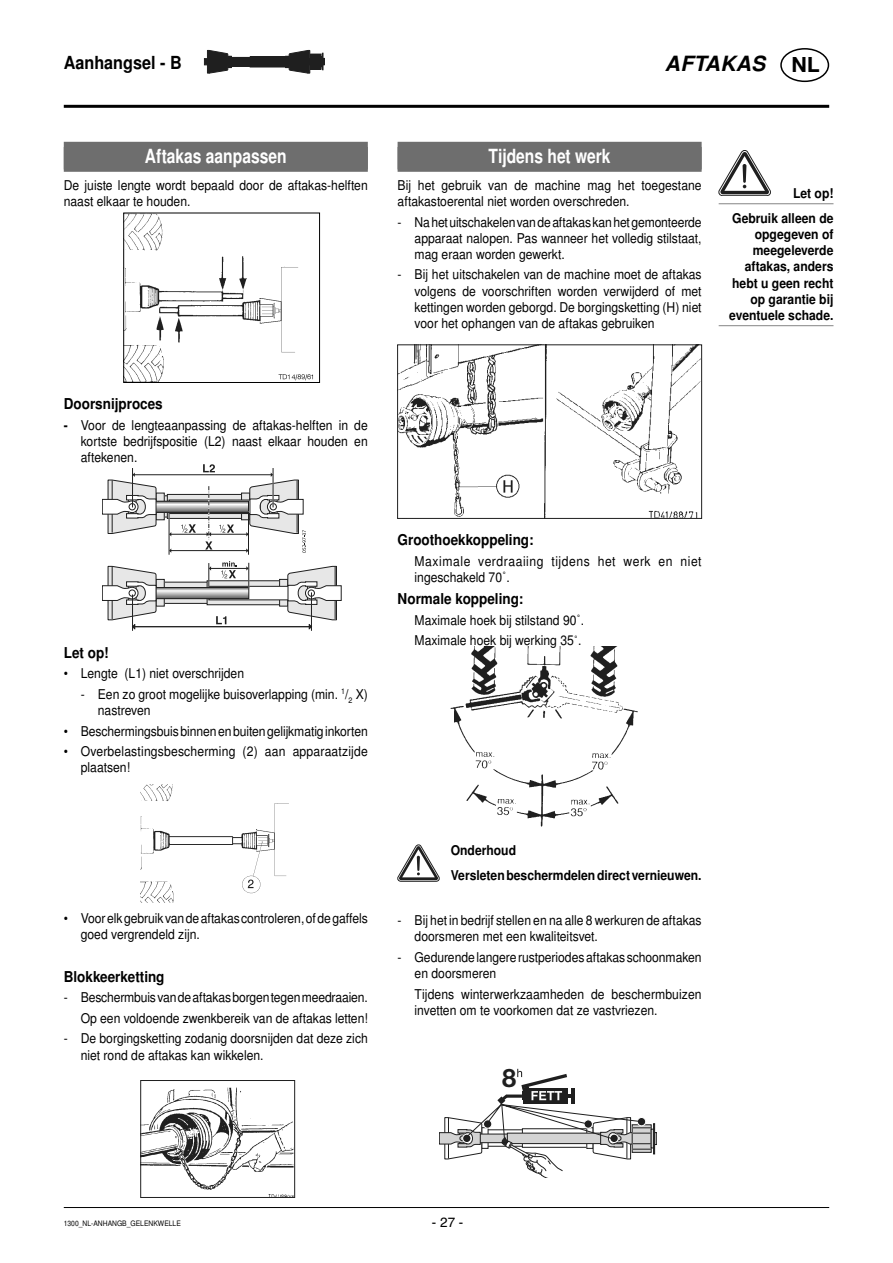
<style>
.page{position:relative;width:893px;height:1263px;background:#fff}
.page>*{position:absolute;margin:0;border:0;box-sizing:border-box;transform-origin:0 0}
.t1{font:700 25.5px "Helvetica Neue";color:#1f1f1f}
.t2{font:italic 700 21px "Nimbus Sans LOT";letter-spacing:.015em;color:#000}
.t3{font:700 21px "Helvetica Neue";color:#000}
.t4{font:700 19.5px "Nimbus Sans LOT";color:#fff;scale:.8 1}
.t5{font:700 18px "Nimbus Sans LOT";color:#000;scale:.9 1}
.t6{font:700 15px "Nimbus Sans LOT";color:#000;scale:.9 1}
.t7{font:13.5px/16.2px "Nimbus Sans LOT";color:#000;scale:.9 1}
.t8{font:700 13.5px/16.2px "Nimbus Sans LOT";color:#000;text-align:right;scale:.9 1}
.t9{font:13.5px/16.2px "Nimbus Sans LOT";letter-spacing:.045em;color:#000;scale:.9 1}
.t10{font:13.5px "Helvetica";color:#000}
.t11{font:7.5px "Nimbus Sans LOT";color:#000;scale:.9 1}
.s1{font-weight:700}
</style>
<div class="page">
<hr style="left:64px;top:105px;width:765px;height:3px;background:#000">
<hr style="left:64px;top:1207px;width:765px;height:1px;background:#000">
<div style="left:780px;top:48px;width:49px;height:34px;border:2px solid #000;border-radius:50%"></div>
<div style="left:231px;top:57px;width:31px;height:9px;background:#1f1f1f"></div>
<div style="left:231px;top:57px;width:31px;height:10px;border:1px solid #1f1f1f"></div>
<div style="left:250px;top:57px;width:37px;height:10px;border:1px solid #1f1f1f"></div>
<div style="left:227px;top:59px;width:35px;height:5px;background:#1f1f1f"></div>
<div style="left:242px;top:59px;width:52px;height:6px;background:#1f1f1f"></div>
<svg style="left:204px;top:50px;width:27px;height:23px"></svg>
<svg style="left:286px;top:50px;width:38px;height:23px"></svg>
<div style="left:398px;top:142px;width:304px;height:30px;background:#6e6e6e"></div>
<div style="left:64px;top:142px;width:304px;height:30px;background:#6e6e6e"></div>
<img style="left:450px;top:646px;width:188px;height:180px">
<img style="left:125px;top:215px;width:188px;height:166px">
<div style="left:123px;top:213px;width:197px;height:170px;border:1px solid #000"></div>
<img style="left:142px;top:1087px;width:151px;height:109px">
<div style="left:140px;top:1080px;width:155px;height:118px;border:1px solid #1f1f1f"></div>
<img style="left:399px;top:346px;width:301px;height:171px">
<div style="left:397px;top:344px;width:305px;height:175px;border:1px solid #1f1f1f"></div>
<svg style="left:439px;top:1069px;width:218px;height:109px"></svg>
<svg style="left:165px;top:497px;width:2px;height:18px"></svg>
<div style="left:167px;top:494px;width:78px;height:24px;background:#e7e7e7"></div>
<div style="left:167px;top:494px;width:78px;height:25px;border:1px solid #1f1f1f"></div>
<div style="left:242px;top:493px;width:8px;height:27px;background:#e7e7e7"></div>
<div style="left:241px;top:493px;width:9px;height:27px;border:1px solid #1f1f1f"></div>
<div style="left:156px;top:493px;width:8px;height:27px;background:#e7e7e7"></div>
<div style="left:156px;top:493px;width:9px;height:27px;border:1px solid #1f1f1f"></div>
<div style="left:169px;top:500px;width:92px;height:14px;border:1px solid #1f1f1f"></div>
<svg style="left:157px;top:503px;width:89px;height:8px"></svg>
<div style="left:155px;top:501px;width:94px;height:12px;border:1px solid #1f1f1f"></div>
<svg style="left:166px;top:584px;width:41px;height:18px"></svg>
<div style="left:164px;top:582px;width:85px;height:22px;border:1px solid #1f1f1f"></div>
<svg style="left:209px;top:582px;width:70px;height:21px"></svg>
<div style="left:207px;top:580px;width:75px;height:25px;border:1px solid #1f1f1f"></div>
<svg style="left:281px;top:581px;width:5px;height:23px"></svg>
<div style="left:279px;top:579px;width:9px;height:27px;border:1px solid #1f1f1f"></div>
<div style="left:156px;top:579px;width:8px;height:27px;background:#e7e7e7"></div>
<div style="left:156px;top:579px;width:9px;height:27px;border:1px solid #1f1f1f"></div>
<div style="left:209px;top:586px;width:88px;height:14px;background:#fff"></div>
<div style="left:209px;top:586px;width:88px;height:14px;border:1px solid #1f1f1f"></div>
<svg style="left:158px;top:589px;width:89px;height:8px"></svg>
<div style="left:156px;top:587px;width:93px;height:12px;border:1px solid #1f1f1f"></div>
<hr style="left:169px;top:514px;width:1px;height:41px;background:#1f1f1f">
<hr style="left:248px;top:511px;width:1px;height:44px;background:#1f1f1f">
<hr style="left:171px;top:534px;width:36px;height:1px;background:#1f1f1f">
<hr style="left:171px;top:550px;width:76px;height:1px;background:#1f1f1f">
<hr style="left:211px;top:534px;width:36px;height:1px;background:#1f1f1f">
<hr style="left:211px;top:568px;width:36px;height:1px;background:#1f1f1f">
<svg style="left:246px;top:563px;width:4px;height:25px"></svg>
<svg style="left:209px;top:563px;width:2px;height:24px"></svg>
<svg style="left:181px;top:524px;width:15px;height:9px"></svg>
<svg style="left:205px;top:486px;width:7px;height:64px"></svg>
<hr style="left:132px;top:594px;width:1px;height:37px;background:#1f1f1f">
<hr style="left:311px;top:592px;width:1px;height:39px;background:#1f1f1f">
<hr style="left:132px;top:468px;width:1px;height:39px;background:#1f1f1f">
<hr style="left:273px;top:468px;width:1px;height:39px;background:#1f1f1f">
<hr style="left:134px;top:626px;width:176px;height:1px;background:#1f1f1f">
<svg style="left:287px;top:566px;width:55px;height:64px"></svg>
<svg style="left:102px;top:566px;width:55px;height:63px"></svg>
<svg style="left:216px;top:616px;width:10px;height:8px"></svg>
<hr style="left:134px;top:474px;width:137px;height:1px;background:#1f1f1f">
<svg style="left:102px;top:473px;width:55px;height:61px"></svg>
<svg style="left:203px;top:464px;width:12px;height:8px"></svg>
<svg style="left:219px;top:524px;width:15px;height:9px"></svg>
<svg style="left:221px;top:561px;width:16px;height:17px"></svg>
<svg style="left:246px;top:473px;width:60px;height:80px"></svg>
<img style="left:140px;top:784px;width:149px;height:118px">
<hr style="left:719px;top:203px;width:114px;height:1px;background:#999">
<hr style="left:719px;top:325px;width:114px;height:1px;background:#999">
<svg style="left:719px;top:150px;width:52px;height:46px"></svg>
<svg style="left:398px;top:845px;width:41px;height:36px"></svg>
<h3 class="t5" style="left:64px;top:53px;width:133px">Aanhangsel - B</h3>
<h2 class="t2" style="left:665px;top:55px;width:102px">AFTAKAS</h2>
<h2 class="t3" style="left:792px;top:57px;width:30px">NL</h2>
<h3 class="t4" style="left:145px;top:147px;width:179px">Aftakas aanpassen</h3>
<p class="t7" style="left:64px;top:178px;width:339px">De juiste lengte wordt bepaald door de aftakas-helften naast elkaar te houden.</p>
<p class="t6" style="left:64px;top:397px;width:112px">Doorsnijproces</p>
<p class="t7" style="left:81px;top:418px;width:320px;text-align:justify;text-indent:-17px"><span class="s1">-</span> Voor de lengteaanpassing de aftakas-helften in de kortste bedrijfspositie (L2) naast elkaar houden en aftekenen.</p>
<p class="t6" style="left:64px;top:645px;width:51px">Let op!</p>
<p class="t7" style="left:64px;top:666px;width:202px">• Lengte (L1) niet overschrijden</p>
<p class="t7" style="left:98px;top:687px;width:301px;text-indent:-17px">- Een zo groot mogelijke buisoverlapping (min. <sup>1</sup>/<sub>2</sub> X) nastreven</p>
<p class="t7" style="left:64px;top:723px;width:339px">• Beschermingsbuis binnen en buiten gelijkmatig inkorten</p>
<p class="t7" style="left:81px;top:744px;width:320px;text-indent:-17px">• Overbelastingsbescherming (2) aan apparaatzijde plaatsen!</p>
<p class="t7" style="left:81px;top:911px;width:320px;text-indent:-17px">• Voor elk gebruik van de aftakas con tro le ren, of de gaf fels goed vergrendeld zijn.</p>
<p class="t6" style="left:64px;top:969px;width:113px">Blokkeerketting</p>
<p class="t7" style="left:64px;top:988px;width:339px;line-height:20.4px;text-align:right">- Beschermbuis van de aftakas bor gen tegen mee draa ien.<br>Op een voldoende zwenkbereik van de aftakas letten!</p>
<p class="t7" style="left:81px;top:1031px;width:320px;text-indent:-17px">- De borgingsketting zodanig doorsnijden dat deze zich niet rond de aftakas kan wikkelen.</p>
<h3 class="t4" style="left:489px;top:147px;width:154px">Tijdens het werk</h3>
<p class="t7" style="left:398px;top:178px;width:339px">Bij het gebruik van de machine mag het toegestane aftakastoerental niet worden overschreden.</p>
<p class="t7" style="left:415px;top:214px;width:320px;text-align:justify;text-indent:-17px">- Na het uitschakelen van de aftakas kan het gemonteerde apparaat nalopen. Pas wanneer het volledig stilstaat, mag eraan worden gewerkt.</p>
<p class="t7" style="left:415px;top:267px;width:320px;text-align:justify;text-indent:-17px">- Bij het uitschakelen van de machine moet de aftakas volgens de voorschriften worden verwijderd of met kettingen worden geborgd. De borgingsketting (H) niet voor het ophangen van de aftakas gebruiken</p>
<p class="t8" style="left:732px;top:181px;width:114px;line-height:24.8px">Let op!<br>Gebruik alleen de</p>
<p class="t8" style="left:729px;top:227px;width:117px">opgegeven of meegeleverde aftakas, anders hebt u geen recht op garantie bij eventuele schade.</p>
<p class="t6" style="left:398px;top:533px;width:153px">Groothoekkoppeling:</p>
<p class="t9" style="left:415px;top:553px;width:320px">Maximale verdraaiing tij dens het werk en niet ingeschakeld 70<sup>°</sup>.</p>
<p class="t6" style="left:398px;top:591px;width:141px">Normale koppeling:</p>
<p class="t7" style="left:415px;top:610px;width:190px;line-height:20.4px">Maximale hoek bij stilstand 90<sup>°</sup>.<br>Maximale hoek bij werking 35<sup>°</sup>.</p>
<p class="t8" style="left:451px;top:839px;width:280px;line-height:24.8px;text-align:left">Onderhoud<br>Versleten beschermdelen di rect ver ni eu wen.</p>
<p class="t7" style="left:415px;top:913px;width:320px;text-indent:-17px">- Bij het in bedrijf stellen en na alle 8 werkuren de aftakas doorsmeren met een kwaliteitsvet.</p>
<p class="t7" style="left:415px;top:950px;width:320px;text-indent:-17px">- Gedurende langere rust pe rio des aftakas schoon ma ken en doorsmeren</p>
<p class="t7" style="left:415px;top:986px;width:320px">Tijdens winterwerkzaamheden de beschermbuizen invetten om te voor komen dat ze vastvriezen.</p>
<h1 class="t1" style="left:502px;top:1068px;width:16px">8</h1>
<p class="t11" style="left:64px;top:1219px;width:132px">1300_NL-ANHANGB_GELENKWELLE</p>
<p class="t10" style="left:432px;top:1217px;width:33px">- 27 -</p>
</div>
